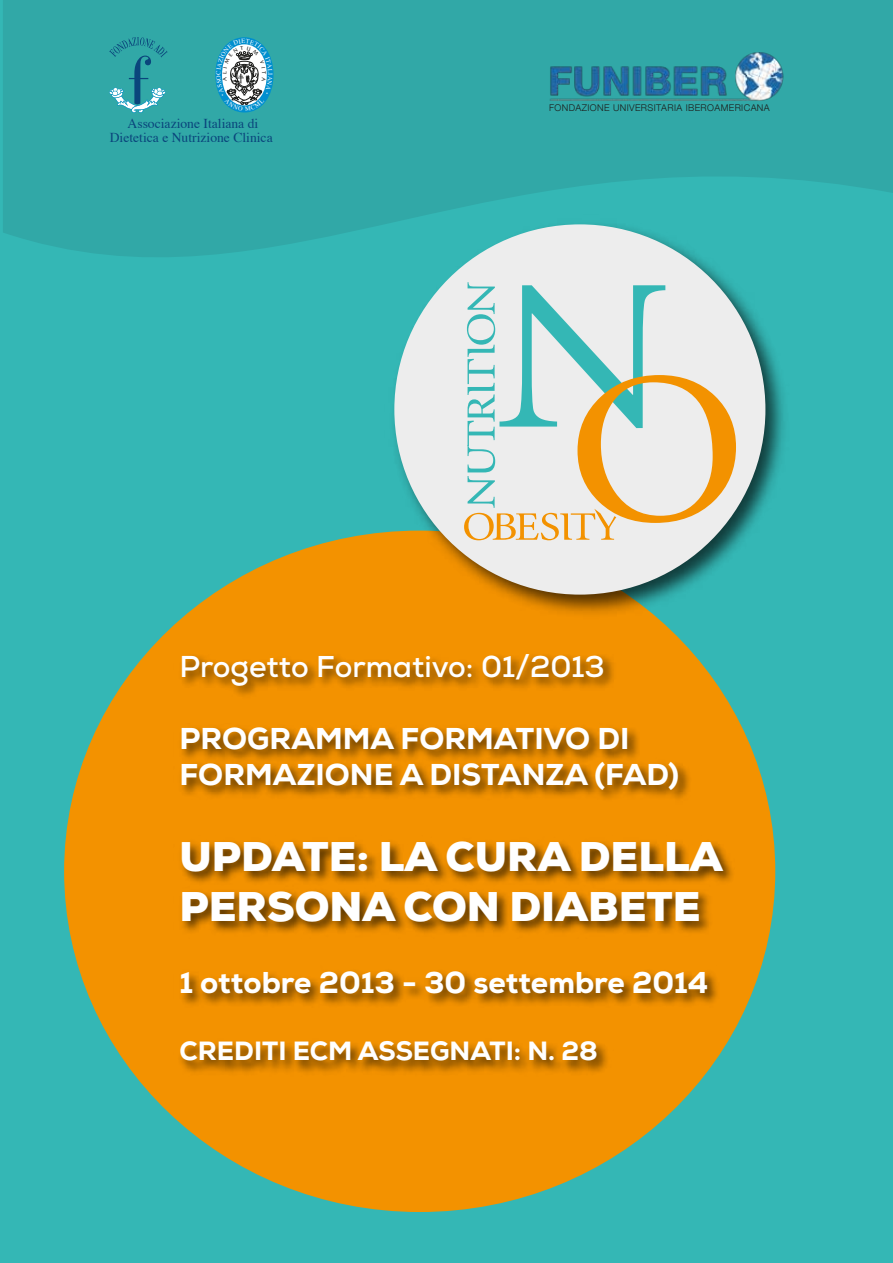
<style>
.page{position:relative;width:893px;height:1263px;background:#34b7b5}
.page>*{position:absolute;margin:0;border:0;box-sizing:border-box;transform-origin:0 0}
.t1{font:900 41.4px/49.7px "Nexa";color:#fff}
.t2{font:800 30.15px/36.2px "Nexa";color:#fff}
.t3{font:700 30.15px "Nexa";color:#fff}
.t4{font:800 26.4px "Nexa";color:#fff}
.t5{font:13.65px/14px "Times";color:#0a457c;text-align:center}
.t6{font:300 9.3px "Helvetica Neue";letter-spacing:.04em;color:#1d1d1b}
</style>
<div class="page">
<svg style="left:3px;top:0;width:890px;height:257px;fill:#31a8a7"></svg>
<div style="left:64px;top:530px;width:711px;height:682px;background:#f39200;border-radius:50%"></div>
<img style="left:384px;top:214px;width:410px;height:409px">
<div style="left:394px;top:224px;width:371px;height:371px;background:#ededed;border-radius:50%"></div>
<img style="left:544px;top:50px;width:243px;height:66px">
<svg style="left:109px;top:37px;width:59px;height:76px"></svg>
<svg style="left:464px;top:282px;width:272px;height:258px"></svg>
<img style="left:174px;top:645px;width:573px;height:509px">
<svg style="left:216px;top:39px;width:56px;height:72px;background:#6ba9bc"></svg>
<p class="t5" style="left:110px;top:115px;width:164px">Associazione Italiana di<br>Dietetica e Nutrizione Clinica</p>
<p class="t6" style="left:549px;top:100px;width:222px">FONDAZIONE UNIVERSITARIA IBEROAMERICANA</p>
<p class="t3" style="left:179px;top:647px;width:427px">Progetto Formativo: 01/2013</p>
<p class="t2" style="left:179px;top:720px;width:501px">PROGRAMMA FORMATIVO DI<br>FORMAZIONE A DISTANZA (FAD)</p>
<h1 class="t1" style="left:179px;top:832px;width:545px">UPDATE: LA CURA DELLA<br>PERSONA CON DIABETE</h1>
<p class="t2" style="left:179px;top:964px;width:530px">1 ottobre 2013 - 30 settembre 2014</p>
<p class="t4" style="left:179px;top:1034px;width:420px">CREDITI ECM ASSEGNATI: N. 28</p>
</div>
